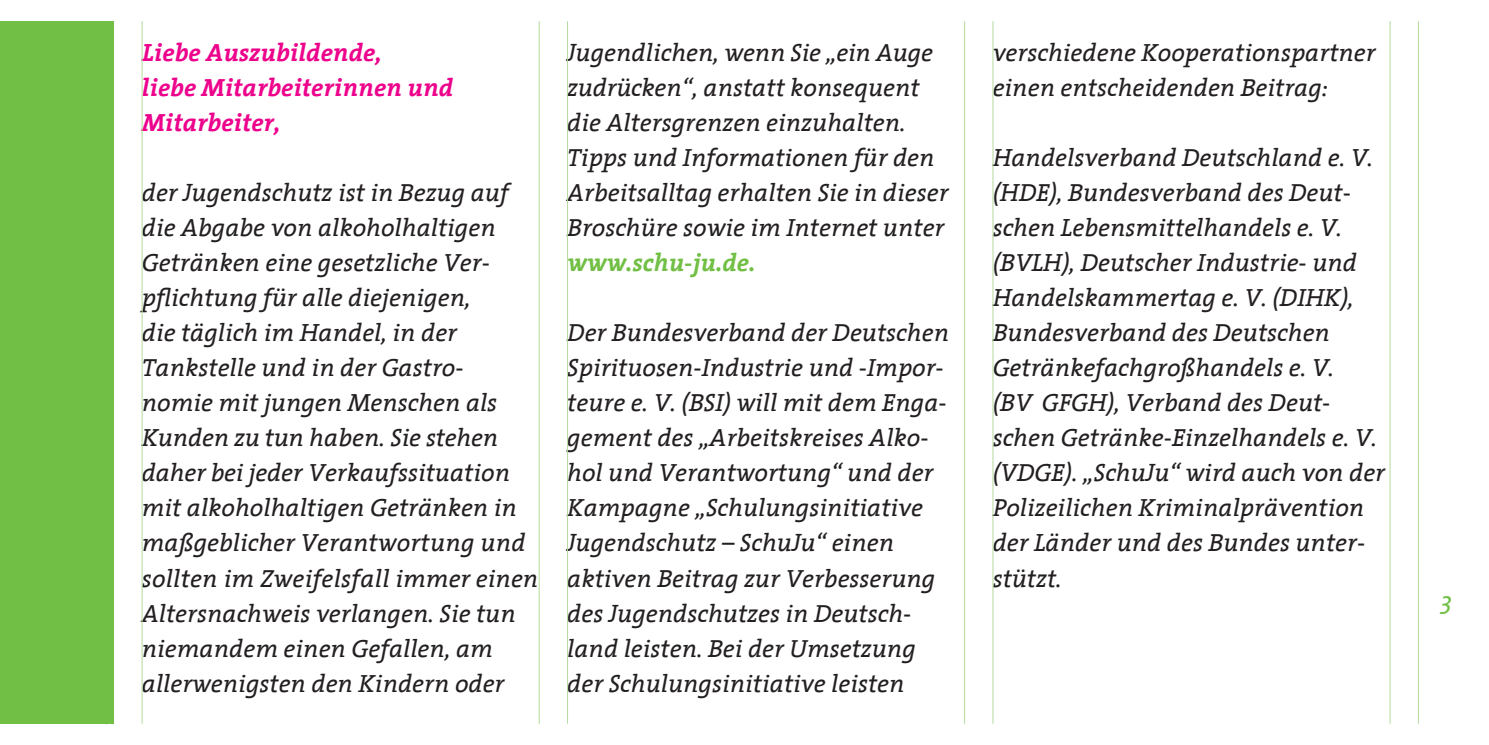
<style>
.page{position:relative;width:1489px;height:745px;background:#fff}
.page>*{position:absolute;margin:0;border:0;box-sizing:border-box;transform-origin:0 0}
.t1{font:italic 25px/35px "The Serif 5";color:#231f20}
.t2{font:italic 700 25px/35px "The Serif 7";color:#ed028c}
.t3{font:italic 700 25px "The Serif 7";color:#71bf44}
.t4{font:italic 25px "The Sans 5";color:#71bf44}
</style>
<div class="page">
<div style="left:0;top:21px;width:113px;height:702px;background:#71bf44"></div>
<hr style="left:106px;top:21px;width:1px;height:703px;background:#71bf44">
<hr style="left:142px;top:21px;width:1px;height:702px;background:#b6da9b">
<hr style="left:567px;top:21px;width:1px;height:702px;background:#b6da9b">
<hr style="left:538px;top:21px;width:1px;height:702px;background:#b6da9b">
<hr style="left:1417px;top:21px;width:1px;height:702px;background:#b6da9b">
<hr style="left:1389px;top:21px;width:1px;height:702px;background:#b6da9b">
<hr style="left:992px;top:21px;width:1px;height:702px;background:#b6da9b">
<hr style="left:964px;top:21px;width:1px;height:702px;background:#b6da9b">
<p class="t2" style="left:142px;top:36px;width:313px">Liebe Auszubildende,<br>liebe Mitarbeiterinnen und<br>Mitarbeiter,</p>
<p class="t1" style="left:142px;top:176px;width:398px">der Jugendschutz ist in Bezug auf die Abgabe von alkoholhaltigen<br>Getränken eine gesetzliche Ver&shy;pflichtung für alle diejenigen,<br>die täglich im Handel, in der<br>Tankstelle und in der Gastro&shy;nomie mit jungen Menschen als<br>Kunden zu tun haben. Sie stehen daher bei jeder Verkaufssituation mit alkoholhaltigen Getränken in maßgeblicher Verantwortung und sollten im Zweifelsfall immer einen<br>Altersnachweis verlangen. Sie tun niemandem einen Gefallen, am allerwenigsten den Kindern oder</p>
<p class="t1" style="left:567px;top:36px;width:383px">Jugendlichen, wenn Sie „ein Auge zudrücken“, anstatt konsequent die Altersgrenzen einzuhalten.<br>Tipps und Informationen für den Arbeitsalltag erhalten Sie in dieser Broschüre sowie im Internet unter</p>
<p class="t3" style="left:567px;top:252px;width:190px">www.schu-ju.de.</p>
<p class="t1" style="left:567px;top:316px;width:383px">Der Bundesverband der Deutschen Spirituosen-Industrie und -Impor&shy;teure e. V. (BSI) will mit dem Enga&shy;gement des „Arbeitskreises Alko&shy;hol und Verantwortung“ und der Kampagne „Schulungsinitiative Jugendschutz – SchuJu“ einen aktiven Beitrag zur Verbesserung des Jugendschutzes in Deutsch&shy;land leisten. Bei der Umsetzung der Schulungsinitiative leisten</p>
<p class="t1" style="left:992px;top:36px;width:384px">verschiedene Kooperationspartner einen entscheidenden Beitrag:</p>
<p class="t1" style="left:992px;top:141px;width:394px">Handelsverband Deutschland e. V. (HDE), Bundesverband des Deut&shy;schen Lebensmittelhandels e. V. (BVLH), Deutscher Industrie- und<br>Handelskammertag e. V. (DIHK),<br>Bundesverband des Deutschen<br>Getränkefachgroßhandels e. V.<br>(BV GFGH), Verband des Deut&shy;schen Getränke-Einzelhandels e. V. (VDGE). „SchuJu“ wird auch von der<br>Polizeilichen Kriminalprävention der Länder und des Bundes unter&shy;stützt.</p>
<p class="t4" style="left:1440px;top:589px;width:13px">3</p>
</div>
